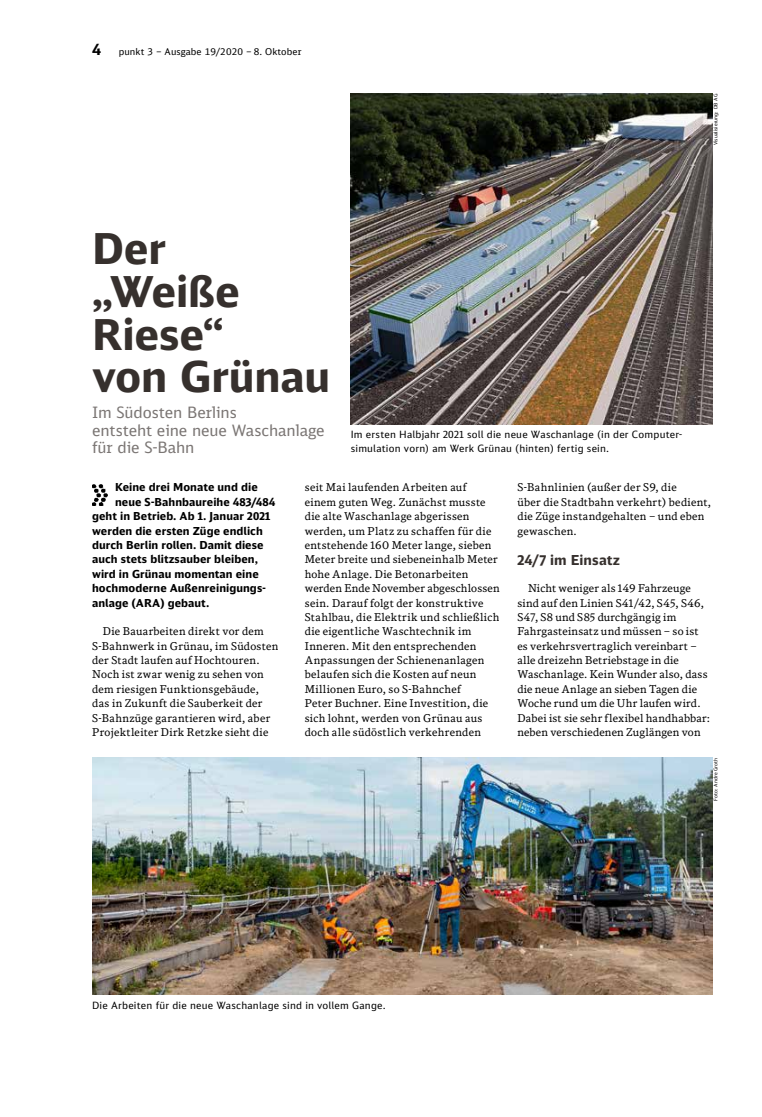
<style>
.page{position:relative;width:762px;height:1117px;background:#fff}
.page>*{position:absolute;margin:0;border:0;box-sizing:border-box;transform-origin:0 0}
.t1{font:700 42.5px/42.5px "DB Sans Alternate";letter-spacing:-.005em;color:#36302d}
.t2{font:15.62px/17.5px "DB Sans";letter-spacing:-.005em;color:#7b7674}
.t3{font:700 13.75px "DB Sans Alternate";letter-spacing:.005em;color:#36302d}
.t4{font:700 11px "DB Sans Alternate";letter-spacing:.005em;color:#000}
.t5{font:10.75px/14.4px "DB News";letter-spacing:.02em;color:#000}
.t6{font:10px/14.4px "DB Sans Alternate";letter-spacing:.02em;color:#000}
.t7{font:9.38px "DB Sans";letter-spacing:.01em;color:#000}
.t8{font:5px "DB Sans Alternate";letter-spacing:.01em;color:#000}
.s1{font-weight:700;font-size:15px}
</style>
<div class="page">
<img style="left:92px;top:757px;width:620px;height:237px">
<img style="left:351px;top:94px;width:361px;height:330px">
<img style="left:92px;top:484px;width:16px;height:21px">
<p class="t7" style="left:92px;top:46px;width:211px"><span class="s1">4</span> punkt 3 – Ausgabe 19/2020 – 8. Oktober</p>
<p class="t8" style="left:712px;top:145px;width:53px;rotate:-90deg">Visualisierung: DB AG</p>
<p class="t1" style="left:92px;top:226px;width:240px">Der<br>„Weiße<br>Riese“<br>von Grünau</p>
<p class="t2" style="left:92px;top:403px;width:234px">Im Südosten Berlins<br>entsteht eine neue Waschanlage für die S-Bahn</p>
<p class="t4" style="left:115px;top:480px;width:144px">Keine drei Monate und die</p>
<p class="t4" style="left:115px;top:494px;width:162px">neue S-Bahnbaureihe 483/484</p>
<p class="t4" style="left:92px;top:509px;width:180px">geht in Betrieb. Ab 1. Januar 2021</p>
<p class="t4" style="left:92px;top:523px;width:172px">werden die ersten Züge endlich</p>
<p class="t4" style="left:92px;top:538px;width:173px">durch Berlin rollen. Damit diese</p>
<p class="t4" style="left:92px;top:552px;width:167px">auch stets blitzsauber bleiben,</p>
<p class="t4" style="left:92px;top:566px;width:168px">wird in Grünau momentan eine</p>
<p class="t4" style="left:92px;top:581px;width:175px">hochmoderne Außenreinigungs-</p>
<p class="t4" style="left:92px;top:595px;width:119px">anlage (ARA) gebaut.</p>
<p class="t5" style="left:92px;top:624px;width:188px;text-indent:11px">Die Bauarbeiten direkt vor dem S-Bahnwerk in Grünau, im Südosten der Stadt laufen auf Hochtouren.<br>Noch ist zwar wenig zu sehen von dem riesigen Funktionsgebäude, das in Zukunft die Sauberkeit der S-Bahnzüge garantieren wird, aber Projektleiter Dirk Retzke sieht die</p>
<p class="t6" style="left:351px;top:427px;width:333px">Im ersten Halbjahr 2021 soll die neue Waschanlage (in der Computer&shy;simulation vorn) am Werk Grünau (hinten) fertig sein.</p>
<p class="t5" style="left:305px;top:480px;width:196px">seit Mai laufenden Arbeiten auf einem guten Weg. Zunächst musste die alte Waschanlage abgerissen werden, um Platz zu schaffen für die entstehende 160 Meter lange, sieben Meter breite und siebeneinhalb Meter hohe Anlage. Die Betonarbeiten werden Ende November abgeschlossen sein. Darauf folgt der konstruktive Stahlbau, die Elektrik und schließlich die eigentliche Waschtechnik im Inneren. Mit den entsprechenden Anpassungen der Schienenanlagen belaufen sich die Kosten auf neun Millionen Euro, so S-Bahnchef<br>Peter Buchner. Eine Investition, die sich lohnt, werden von Grünau aus doch alle südöstlich verkehrenden</p>
<p class="t5" style="left:517px;top:480px;width:195px">S-Bahnlinien (außer der S9, die<br>über die Stadtbahn verkehrt) bedient, die Züge instandgehalten – und eben gewaschen.</p>
<p class="t3" style="left:517px;top:550px;width:104px">24/7 im Einsatz</p>
<p class="t5" style="left:517px;top:581px;width:194px;text-indent:11px">Nicht weniger als 149 Fahrzeuge sind auf den Linien S41/42, S45, S46, S47, S8 und S85 durchgängig im Fahrgasteinsatz und müssen – so ist es verkehrsvertraglich vereinbart – alle dreizehn Betriebstage in die Waschanlage. Kein Wunder also, dass die neue Anlage an sieben Tagen die Woche rund um die Uhr laufen wird.<br>Dabei ist sie sehr flexibel handhabbar: neben verschiedenen Zuglängen von</p>
<p class="t6" style="left:92px;top:998px;width:295px">Die Arbeiten für die neue Waschanlage sind in vollem Gange.</p>
<p class="t8" style="left:712px;top:800px;width:44px;rotate:-90deg">Foto: Andre Groth</p>
</div>
